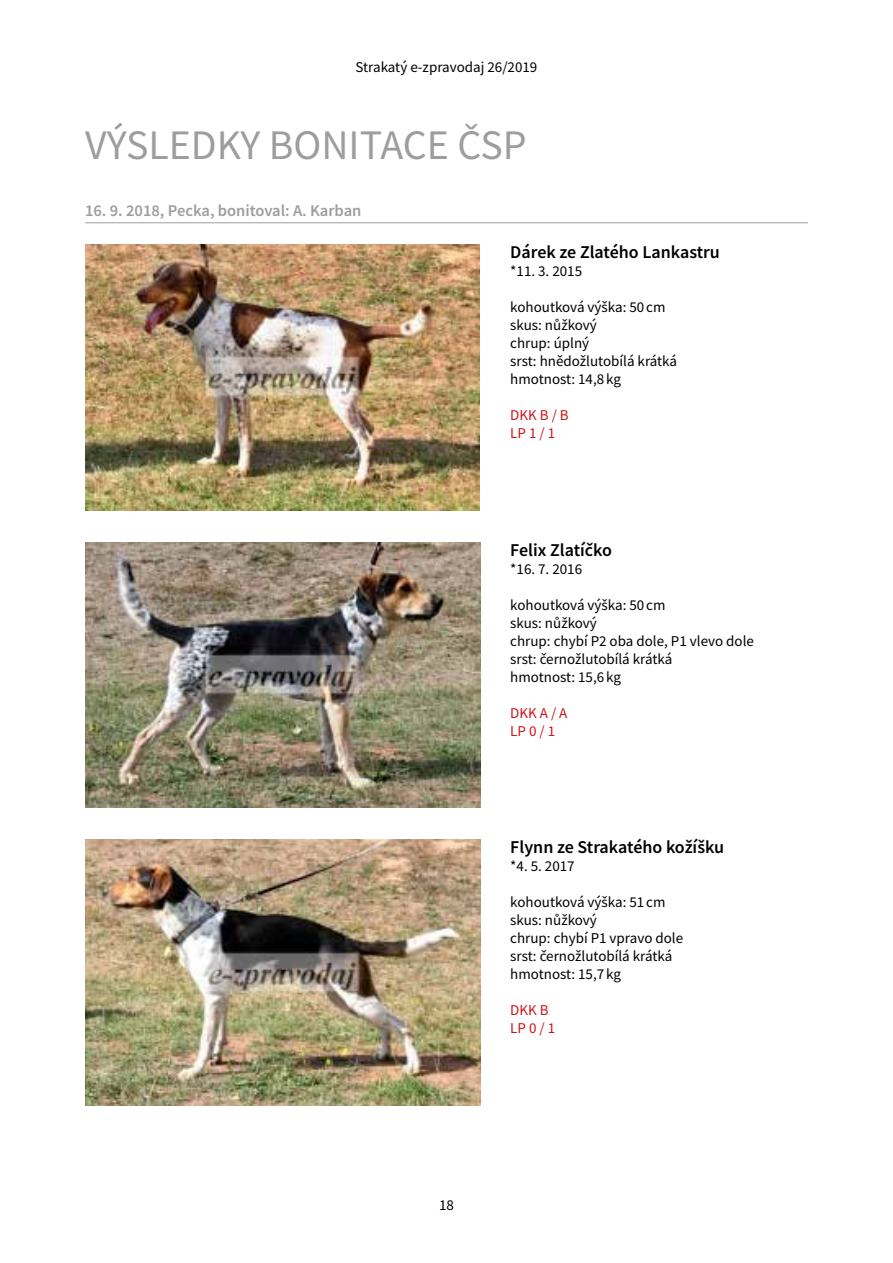
<style>
.page{position:relative;width:893px;height:1263px;background:#fff}
.page>*{position:absolute;margin:0;border:0;box-sizing:border-box;transform-origin:0 0}
.t1{font:42px "Source Sans Pro";color:#9d9d9c}
.t2{font:600 18px "Source Sans Pro";color:#000}
.t3{font:600 16.5px "Source Sans Pro";color:#9d9d9c}
.t4{font:15px/18px "Source Sans Pro";color:#000}
.t5{font:15px/18px "Source Sans Pro";color:#cd1619}
</style>
<div class="page">
<hr style="left:85px;top:222px;width:723px;height:1px;background:#9d9d9c">
<img style="left:85px;top:245px;width:395px;height:265px">
<img style="left:85px;top:542px;width:395px;height:266px">
<img style="left:85px;top:840px;width:395px;height:266px">
<p class="t4" style="left:356px;top:58px;width:183px">Strakatý e-zpravodaj 26/2019</p>
<h1 class="t1" style="left:85px;top:118px;width:284px">Výsledky bonitace</h1>
<h1 class="t1" style="left:457px;top:118px;width:71px">ČSP</h1>
<p class="t3" style="left:85px;top:200px;width:278px">16. 9. 2018, Pecka, bonitoval: A. Karban</p>
<p class="t2" style="left:510px;top:240px;width:211px">Dárek ze Zlatého Lankastru</p>
<p class="t4" style="left:510px;top:262px;width:73px">*11. 3. 2015</p>
<p class="t4" style="left:510px;top:298px;width:168px">kohoutková výška: 50 cm skus: nůžkový<br>chrup: úplný<br>srst: hnědožlutobílá krátká hmotnost: 14,8 kg</p>
<p class="t5" style="left:510px;top:406px;width:60px">DKK B / B<br>LP 1 / 1</p>
<p class="t2" style="left:510px;top:538px;width:103px">Felix Zlatíčko</p>
<p class="t4" style="left:510px;top:559px;width:73px">*16. 7. 2016</p>
<p class="t4" style="left:510px;top:595px;width:245px">kohoutková výška: 50 cm<br>skus: nůžkový<br>chrup: chybí P2 oba dole, P1 vlevo dole srst: černožlutobílá krátká<br>hmotnost: 15,6 kg</p>
<p class="t5" style="left:510px;top:703px;width:59px">DKK A / A<br>LP 0 / 1</p>
<p class="t2" style="left:510px;top:835px;width:215px">Flynn ze Strakatého kožíšku</p>
<p class="t4" style="left:510px;top:857px;width:66px">*4. 5. 2017</p>
<p class="t4" style="left:510px;top:893px;width:174px">kohoutková výška: 51 cm skus: nůžkový<br>chrup: chybí P1 vpravo dole srst: černožlutobílá krátká hmotnost: 15,7 kg</p>
<p class="t5" style="left:510px;top:1001px;width:46px">DKK B<br>LP 0 / 1</p>
<p class="t4" style="left:439px;top:1196px;width:16px">18</p>
</div>
